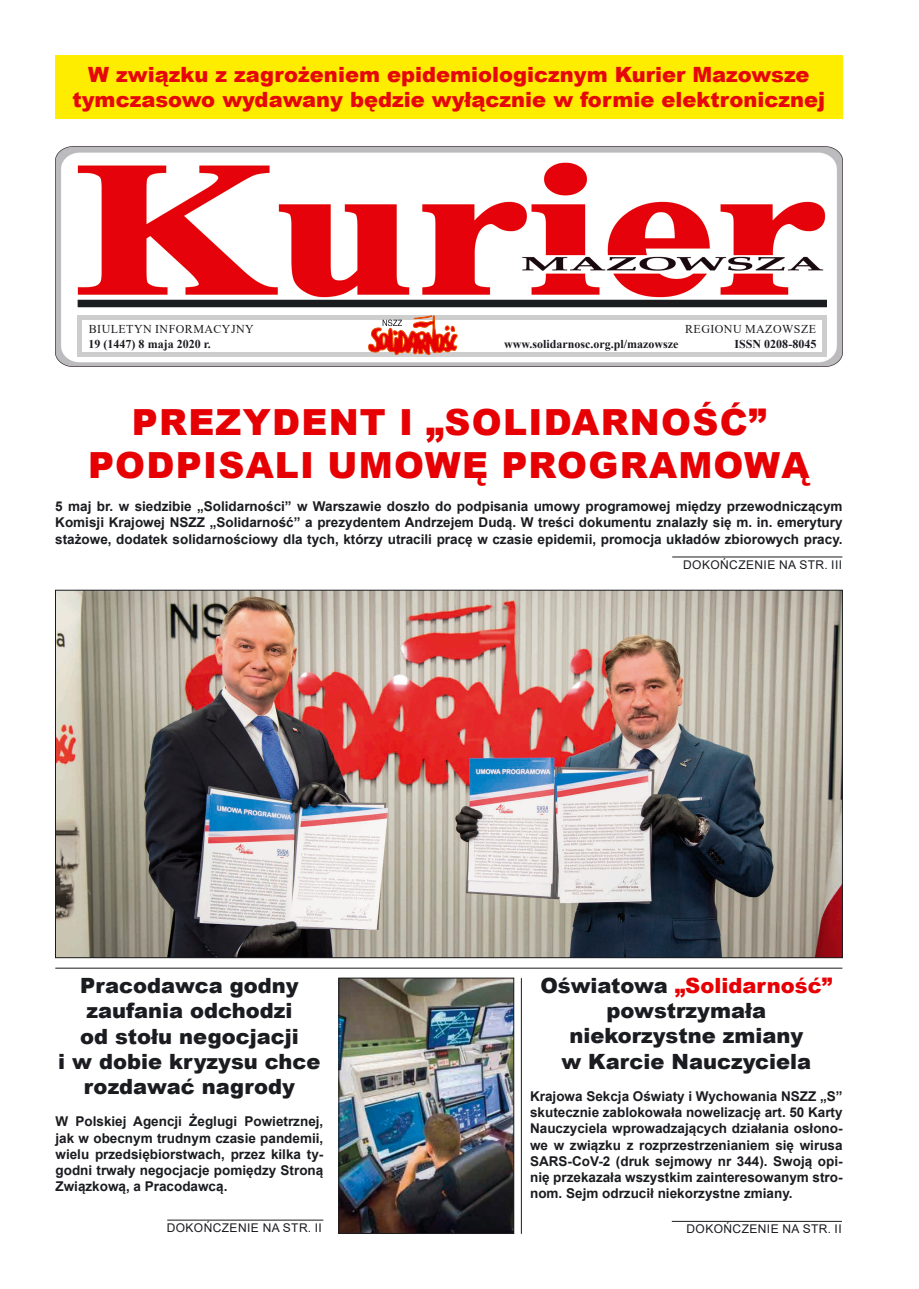
<style>
.page{position:relative;width:919px;height:1289px;background:#fff}
.page>*{position:absolute;margin:0;border:0;box-sizing:border-box;transform-origin:0 0}
.t1{font:900 36px/43.2px "Arial";letter-spacing:.035em;color:#e60004;text-align:center}
.t2{font:900 21px/25.2px "Arial";color:#1b1c20;text-align:center}
.t3{font:900 21px/25.2px "Arial";color:#e5070b;text-align:center}
.t4{font:700 13.5px/16.2px "Arial";color:#1b1c20;text-align:justify}
.t5{font:700 12px "Times New Roman";color:#1b1c20}
.t6{font:12px "Arial";letter-spacing:.035em;color:#1b1c20}
.t7{font:12px "Times New Roman";letter-spacing:.035em;color:#1b1c20}
.s1{color:#e60004}
</style>
<div class="page">
<hr style="left:167px;top:1219px;width:156px;height:1px;background:#1b1c20">
<img style="left:55px;top:146px;width:787px;height:220px">
<div style="left:78px;top:300px;width:748px;height:7px;background:#1b1c20"></div>
<hr style="left:78px;top:316px;width:4px;height:41px;background:#cdcdce">
<hr style="left:822px;top:316px;width:4px;height:41px;background:#cdcdce">
<hr style="left:80px;top:353px;width:744px;height:4px;background:#cdcdce">
<hr style="left:310px;top:316px;width:514px;height:4px;background:#cdcdce">
<hr style="left:79px;top:316px;width:233px;height:4px;background:#cdcdce">
<svg style="left:368px;top:316px;width:89px;height:38px"></svg>
<div style="left:55px;top:55px;width:787px;height:64px;background:#ffed00"></div>
<hr style="left:55px;top:967px;width:787px;height:1px;background:#1b1c20">
<img style="left:57px;top:592px;width:783px;height:363px">
<hr style="left:672px;top:556px;width:170px;height:1px;background:#1b1c20">
<hr style="left:671px;top:1221px;width:170px;height:1px;background:#1b1c20">
<img style="left:340px;top:979px;width:172px;height:252px">
<div style="left:338px;top:977px;width:176px;height:256px;border:1px solid #1b1c20"></div>
<hr style="left:521px;top:978px;width:1px;height:255px;background:#1b1c20">
<h2 class="t3" style="left:72px;top:61px;width:754px">W związku z zagrożeniem epidemiologicznym Kurier Mazowsze tymczasowo wydawany będzie wyłącznie w formie elektronicznej</h2>
<p class="t7" style="left:89px;top:320px;width:166px">BIULETYN INFORMACYJNY</p>
<p class="t7" style="left:685px;top:320px;width:132px">REGIONU MAZOWSZE</p>
<p class="t5" style="left:89px;top:335px;width:124px">19 (1447) 8 maja 2020 r.</p>
<p class="t5" style="left:504px;top:335px;width:176px">www.solidarnosc.org.pl/mazowsze</p>
<p class="t5" style="left:734px;top:335px;width:83px">ISSN 0208-8045</p>
<h1 class="t1" style="left:88px;top:399px;width:723px">PREZYDENT I „SOLIDARNOŚĆ”<br>PODPISALI UMOWĘ PROGRAMOWĄ</h1>
<p class="t4" style="left:55px;top:498px;width:788px">5 maj br. w siedzibie „Solidarności” w Warszawie doszło do podpisania umowy programowej między przewodniczącym Komisji Krajowej NSZZ „Solidarność” a prezydentem Andrzejem Dudą. W treści dokumentu znalazły się m. in. emerytury stażowe, dodatek solidarnościowy dla tych, którzy utracili pracę w czasie epidemii, promocja układów zbiorowych pracy.</p>
<h2 class="t2" style="left:58px;top:972px;width:264px">Pracodawca godny zaufania odchodzi<br>od stołu negocjacji<br>i w dobie kryzysu chce rozdawać nagrody</h2>
<p class="t4" style="left:55px;top:1113px;width:269px">W Polskiej Agencji Żeglugi Powietrznej, jak w obecnym trudnym czasie pandemii, wielu przedsiębiorstwach, przez kilka ty&shy;godni trwały negocjacje pomiędzy Stroną Związkową, a Pracodawcą.</p>
<p class="t6" style="left:167px;top:1219px;width:157px">DOKOŃCZENIE NA STR. II</p>
<p class="t6" style="left:683px;top:556px;width:160px">DOKOŃCZENIE NA STR. III</p>
<h2 class="t2" style="left:540px;top:972px;width:293px">Oświatowa <span class="s1">„Solidarność” </span>powstrzymała niekorzystne zmiany<br>w Karcie Nauczyciela</h2>
<p class="t4" style="left:530px;top:1088px;width:314px">Krajowa Sekcja Oświaty i Wychowania NSZZ „S” skutecznie zablokowała nowelizację art. 50 Karty Nauczyciela wprowadzających działania osłono&shy;we w związku z rozprzestrzenianiem się wirusa SARS-CoV-2 (druk sejmowy nr 344). Swoją opi&shy;nię przekazała wszystkim zainteresowanym stro&shy;nom. Sejm odrzucił niekorzystne zmiany.</p>
<p class="t6" style="left:686px;top:1220px;width:157px">DOKOŃCZENIE NA STR. II</p>
</div>
